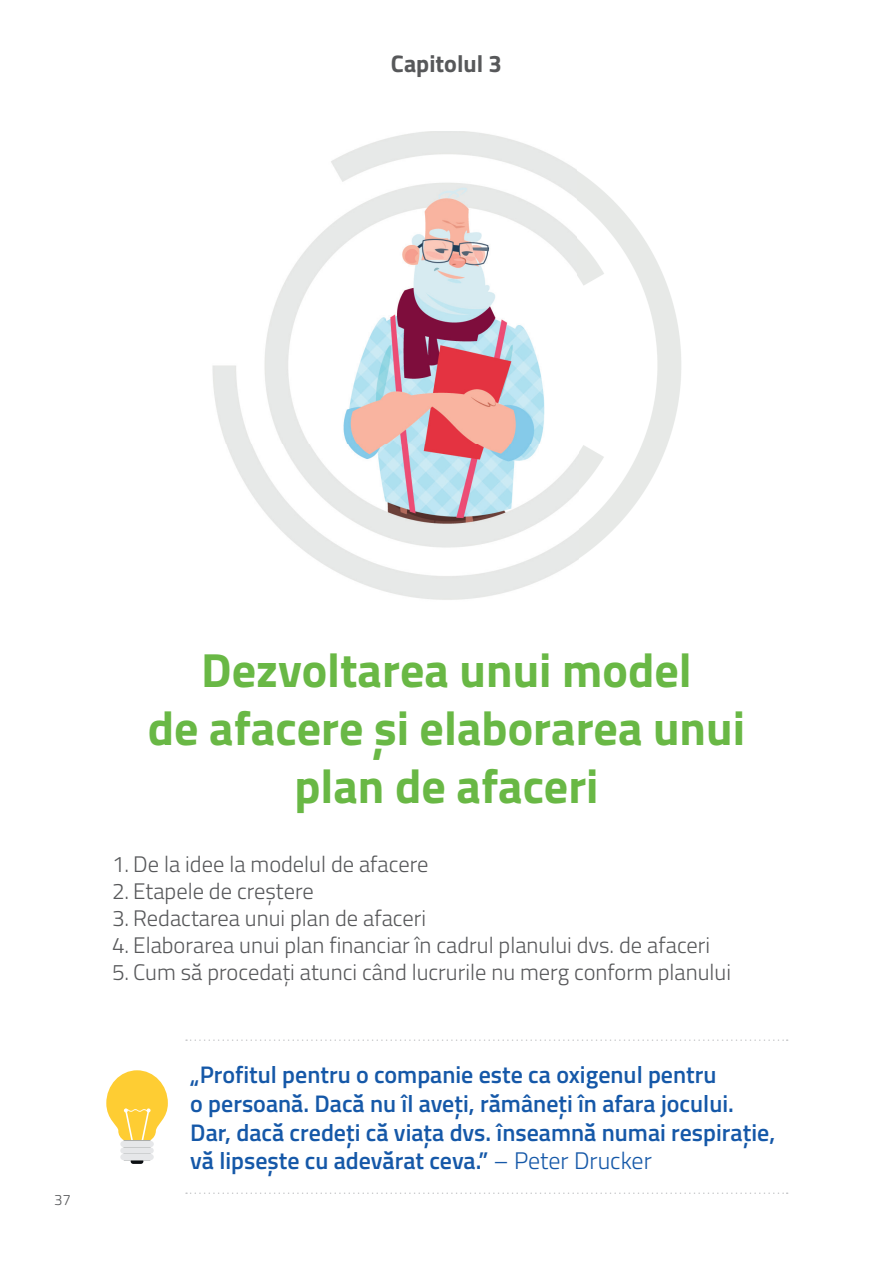
<style>
.page{position:relative;width:893px;height:1263px;background:#fff}
.page>*{position:absolute;margin:0;border:0;box-sizing:border-box;transform-origin:0 0}
.t1{font:700 48px/57.6px "Titillium";color:#69b845;text-align:center}
.t2{font:600 24px/28.8px "Titillium";color:#1558a8}
.t3{font:700 24px "Titillium";color:#57585a}
.t4{font:300 22.5px "Titillium";color:#57585a}
.t5{font:300 15px "Titillium";color:#57585a}
.s1{font-weight:300}
</style>
<div class="page">
<svg style="left:131px;top:1159px;width:12px;height:5px"></svg>
<div style="left:123px;top:1140px;width:28px;height:20px;background:#ced0d1"></div>
<div style="left:120px;top:1141px;width:34px;height:6px;background:#e6e7e9;border-radius:3px"></div>
<div style="left:120px;top:1147px;width:34px;height:6px;background:#e6e7e9;border-radius:3px"></div>
<div style="left:120px;top:1154px;width:34px;height:6px;background:#e6e7e9;border-radius:3px"></div>
<svg style="left:106px;top:1070px;width:62px;height:74px"></svg>
<svg style="left:186px;top:1039px;width:602px;height:2px"></svg>
<svg style="left:186px;top:1192px;width:602px;height:2px"></svg>
<img style="left:212px;top:132px;width:469px;height:468px">
<p class="t3" style="left:391px;top:45px;width:112px">Capitolul 3</p>
<p class="t5" style="left:54px;top:1189px;width:18px">37</p>
<h1 class="t1" style="left:148px;top:639px;width:599px">Dezvoltarea unui model<br>de afacere și elaborarea unui plan de afaceri</h1>
<p class="t4" style="left:112px;top:848px;width:318px">1. De la idee la modelul de afacere</p>
<p class="t4" style="left:112px;top:875px;width:203px">2. Etapele de creștere</p>
<p class="t4" style="left:112px;top:902px;width:316px">3. Redactarea unui plan de afaceri</p>
<p class="t4" style="left:112px;top:929px;width:600px">4. Elaborarea unui plan financiar în cadrul planului dvs. de afaceri</p>
<p class="t4" style="left:112px;top:956px;width:620px">5. Cum să procedați atunci când lucrurile nu merg conform planului</p>
<p class="t2" style="left:190px;top:1059px;width:586px">„Profitul pentru o companie este ca oxigenul pentru<br>o persoană. Dacă nu îl aveţi, rămâneţi în afara jocului.<br>Dar, dacă credeţi că viaţa dvs. înseamnă numai respiraţie, vă lipsește cu adevărat ceva.” <span class="s1">– Peter Drucker</span></p>
</div>
